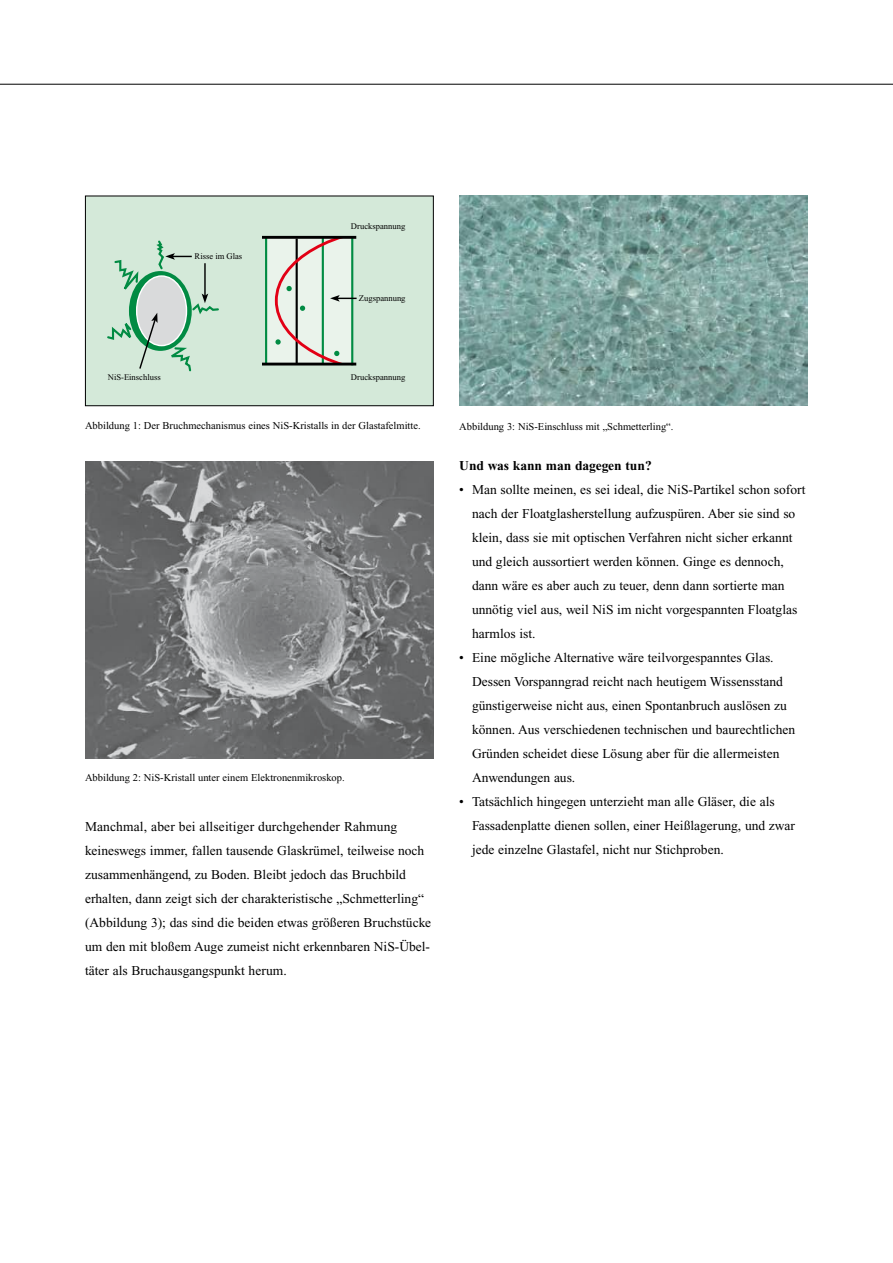
<style>
.page{position:relative;width:893px;height:1263px;background:#fff}
.page>*{position:absolute;margin:0;border:0;box-sizing:border-box;transform-origin:0 0}
.t1{font:13.5px/24px "Times New Roman";color:#000}
.t2{font:700 13.5px "Times New Roman";color:#000}
.t3{font:10.5px "Times New Roman";color:#000}
.t4{font:8.7px "Times New Roman";color:#000}
</style>
<div class="page">
<hr style="left:0;top:84px;width:893px;height:1px;background:#000">
<div style="left:85px;top:196px;width:348px;height:210px;background:#d4e9d9"></div>
<div style="left:266px;top:237px;width:86px;height:127px;background:#eaf3eb"></div>
<hr style="left:265px;top:238px;width:2px;height:126px;background:#018b43">
<hr style="left:262px;top:236px;width:94px;height:3px;background:#000">
<svg style="left:107px;top:240px;width:112px;height:132px"></svg>
<svg style="left:275px;top:237px;width:82px;height:127px"></svg>
<hr style="left:262px;top:363px;width:94px;height:2px;background:#000">
<div style="left:85px;top:196px;width:349px;height:210px;border:1px solid #000"></div>
<img style="left:85px;top:462px;width:348px;height:296px">
<img style="left:459px;top:196px;width:349px;height:210px">
<svg style="left:139px;top:584px;width:6px;height:7px"></svg>
<svg style="left:268px;top:676px;width:6px;height:7px"></svg>
<p class="t4" style="left:195px;top:251px;width:49px">Risse im Glas</p>
<p class="t4" style="left:351px;top:221px;width:56px">Druckspannung</p>
<p class="t4" style="left:359px;top:293px;width:48px">Zugspannung</p>
<p class="t4" style="left:108px;top:372px;width:54px">NiS-Einschluss</p>
<p class="t4" style="left:351px;top:372px;width:56px">Druckspannung</p>
<p class="t3" style="left:85px;top:420px;width:337px">Abbildung 1: Der Bruchmechanismus eines NiS-Kristalls in der Glastafelmitte.</p>
<p class="t3" style="left:85px;top:771px;width:261px">Abbildung 2: NiS-Kristall unter einem Elektronenmikroskop.</p>
<p class="t1" style="left:85px;top:814px;width:348px">Manchmal, aber bei allseitiger durchgehender Rahmung keineswegs immer, fallen tausende Glaskrümel, teilweise noch zusammenhängend, zu Boden. Bleibt jedoch das Bruchbild erhalten, dann zeigt sich der charakteristische „Schmetterling“ (Abbildung 3); das sind die beiden etwas größeren Bruchstücke um den mit bloßem Auge zumeist nicht erkennbaren NiS-Übel&shy;täter als Bruchausgangspunkt herum.</p>
<p class="t3" style="left:459px;top:421px;width:216px">Abbildung 3: NiS-Einschluss mit „Schmetterling“.</p>
<p class="t2" style="left:459px;top:458px;width:194px">Und was kann man dagegen tun?</p>
<p class="t1" style="left:472px;top:478px;width:335px;text-indent:-13px">• Man sollte meinen, es sei ideal, die NiS-Partikel schon sofort nach der Floatglasherstellung aufzuspüren. Aber sie sind so klein, dass sie mit optischen Verfahren nicht sicher erkannt und gleich aussortiert werden können. Ginge es dennoch, dann wäre es aber auch zu teuer, denn dann sortierte man unnötig viel aus, weil NiS im nicht vorgespannten Floatglas harmlos ist.</p>
<p class="t1" style="left:472px;top:646px;width:325px;text-indent:-13px">• Eine mögliche Alternative wäre teilvorgespanntes Glas.<br>Dessen Vorspanngrad reicht nach heutigem Wissensstand günstigerweise nicht aus, einen Spontanbruch auslösen zu können. Aus verschiedenen technischen und baurechtlichen Gründen scheidet diese Lösung aber für die allermeisten Anwendungen aus.</p>
<p class="t1" style="left:472px;top:790px;width:324px;text-indent:-13px">• Tatsächlich hingegen unterzieht man alle Gläser, die als<br>Fassadenplatte dienen sollen, einer Heißlagerung, und zwar jede einzelne Glastafel, nicht nur Stichproben.</p>
</div>
